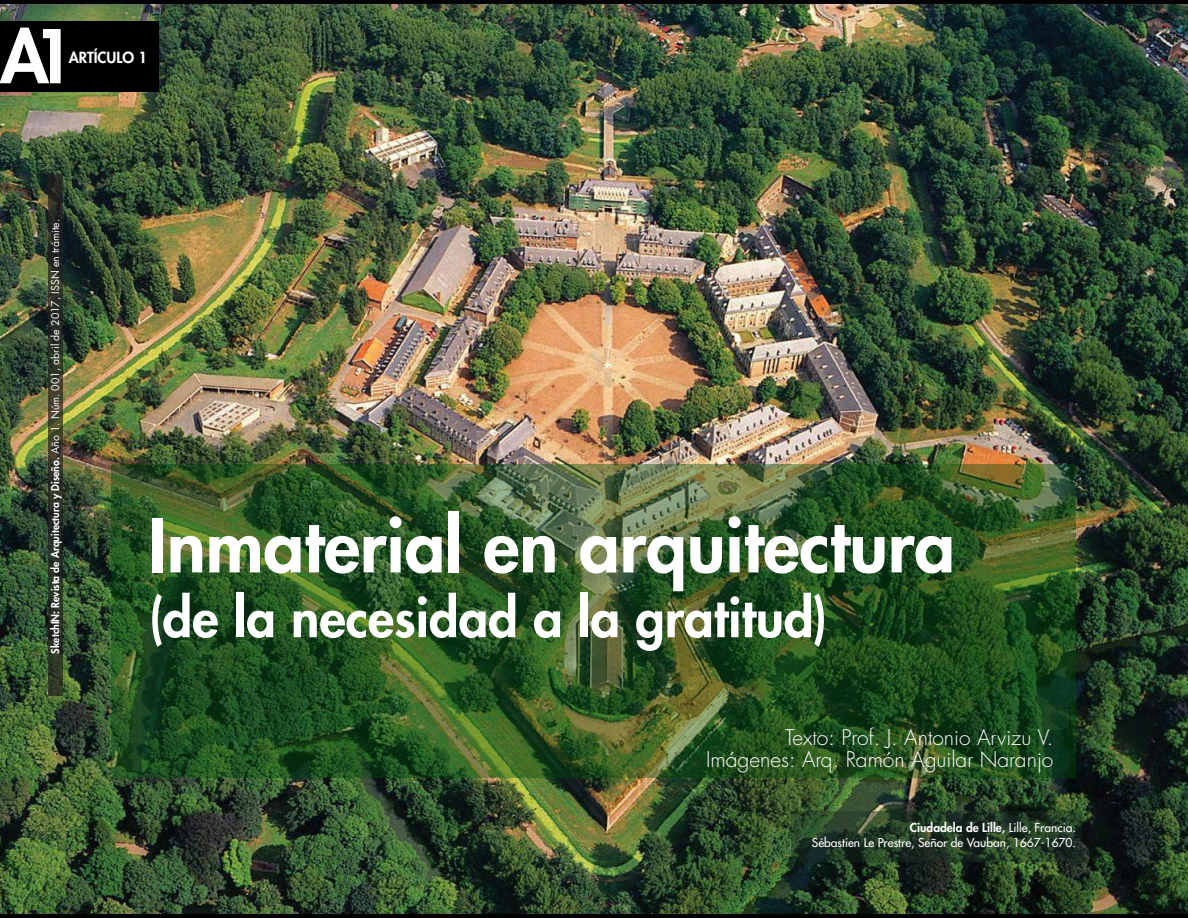
<style>
.page{position:relative;width:1188px;height:918px;background:#fff}
.page>*{position:absolute;margin:0;border:0;box-sizing:border-box;transform-origin:0 0}
.t1{font:800 72px "Futura Std";color:#fff}
.t2{font:800 52.5px "Futura Std";color:#fff}
.t3{font:300 21px/21.6px "Futura Std";color:#fff;text-align:right}
.t4{font:800 15px "Futura Std";color:#fff}
.t5{font:500 12px/14.4px "Futura Std";color:#fff;text-align:right}
.t6{font:10.5px "Futura Std";color:#fff}
.s1{font-weight:800}
</style>
<div class="page">
<img style="left:0;top:0;width:1188px;height:918px">
<svg style="left:792px;top:811px;width:290px;height:51px;background:#233925"></svg>
<img style="left:111px;top:464px;width:965px;height:314px">
<div style="left:0;top:21px;width:158px;height:71px;background:#000002"></div>
<svg style="left:48px;top:175px;width:14px;height:521px;background:#2c3026"></svg>
<h1 class="t1" style="left:0;top:11px;width:76px">A1</h1>
<h3 class="t4" style="left:69px;top:48px;width:80px">ARTÍCULO 1</h3>
<p class="t6" style="left:49px;top:654px;width:436px;rotate:-90deg"><span class="s1">SketchIN: Revista de Arquitectura y Diseño.</span> Año 1. Núm. 001, abril de 2017, ISSN en trámite.</p>
<h1 class="t1" style="left:149px;top:500px;width:808px">Inmaterial en arquitectura</h1>
<h2 class="t2" style="left:148px;top:585px;width:681px">(de la necesidad a la gratitud)</h2>
<h3 class="t3" style="left:706px;top:727px;width:349px">Texto: Prof. J. Antonio Arvizu V.<br>Imágenes: Arq. Ramón Aguilar Naranjo</h3>
<p class="t5" style="left:812px;top:821px;width:265px"><span class="s1">Ciudadela de Lille,</span> Lille, Francia.<br>Sébastien Le Prestre, Señor de Vauban, 1667-1670.</p>
</div>
